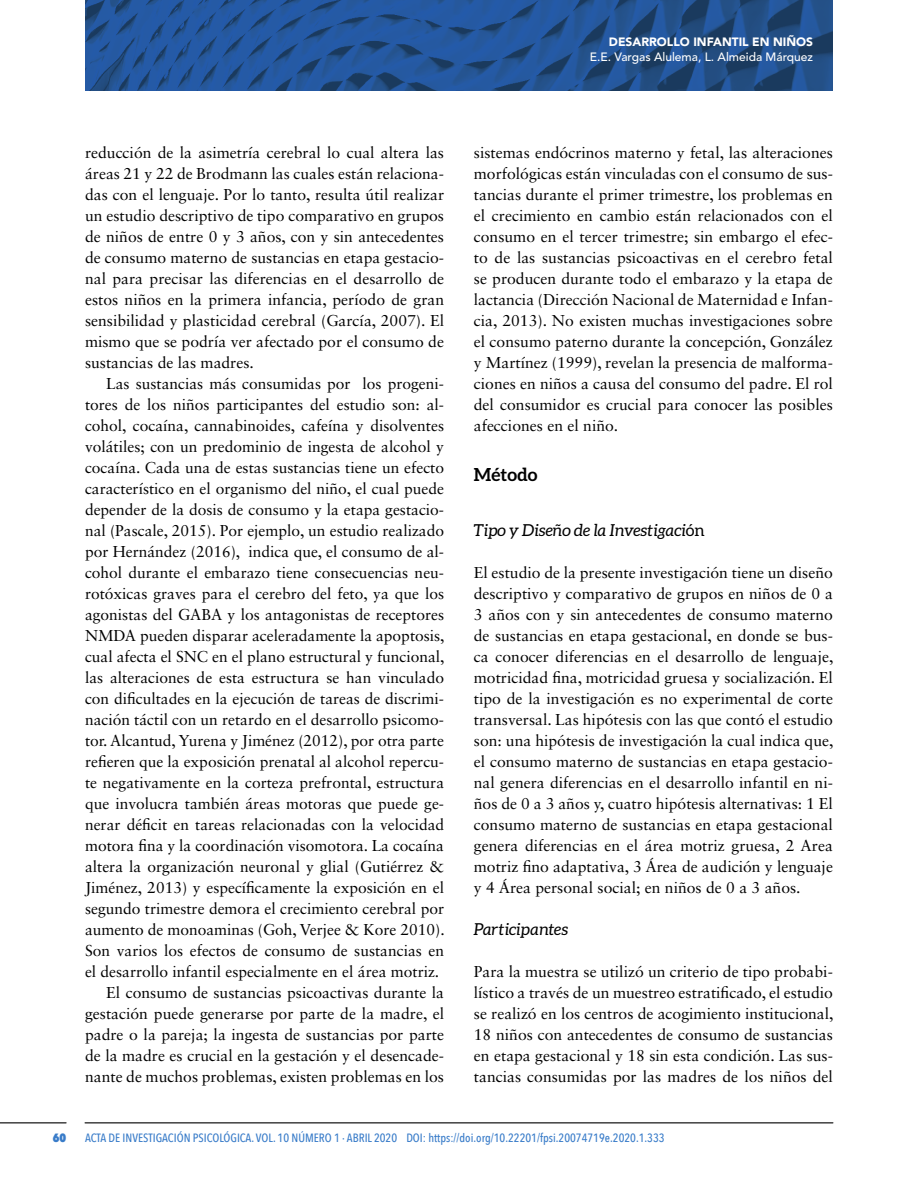
<style>
.page{position:relative;width:918px;height:1188px;background:#fff}
.page>*{position:absolute;margin:0;border:0;box-sizing:border-box;transform-origin:0 0}
.Subtitulos_1{font:700 18px "Aleo";color:#000}
.Subtitulos_2{font:italic 16.5px "Aleo";color:#000}
.Texto_articulo_sangr{font:15.75px/21px "Sabon LT Std";color:#000;text-align:justify}
.Texto_articulo_1{font:15.75px/21px "Sabon LT Std";color:#000;text-align:justify}
.t1{font:500 12px "Avenir Next Condensed";color:#397cc9}
.t2{font:500 12px "Avenir LT Std";color:#fff}
.t3{font:900 12px "Avenir LT Std";color:#fff}
.t4{font:800 12px "Avenir Next Condensed";color:#397cc9}
.s1{font-style:normal}
</style>
<div class="page">
<img style="left:85px;top:0;width:748px;height:91px">
<hr style="left:85px;top:1122px;width:748px;height:1px;background:#000">
<hr style="left:0;top:1122px;width:66px;height:1px;background:#000">
<p class="t3" style="left:609px;top:35px;width:206px">DESARROLLO INFANTIL EN NIÑOS</p>
<p class="t2" style="left:590px;top:50px;width:225px">E.E. Vargas Alulema, L. Almeida Márquez</p>
<p class="Texto_articulo_sangr" style="left:85px;top:142px;width:361px">reducción de la asimetría cerebral lo cual altera las áreas 21 y 22 de Brodmann las cuales están relaciona&shy;das con el lenguaje. Por lo tanto, resulta útil realizar un estudio descriptivo de tipo comparativo en grupos de niños de entre 0 y 3 años, con y sin antecedentes de consumo materno de sustancias en etapa gestacio&shy;nal para precisar las diferencias en el desarrollo de estos niños en la primera infancia, período de gran sensibilidad y plasticidad cerebral (García, 2007). El mismo que se podría ver afectado por el consumo de sustancias de las madres.</p>
<p class="Texto_articulo_sangr" style="left:85px;top:373px;width:361px;text-indent:21px">Las sustancias más consumidas por los progeni&shy;tores de los niños participantes del estudio son: al&shy;cohol, cocaína, cannabinoides, cafeína y disolventes volátiles; con un predominio de ingesta de alcohol y cocaína. Cada una de estas sustancias tiene un efecto característico en el organismo del niño, el cual puede depender de la dosis de consumo y la etapa gestacio&shy;nal (Pascale, 2015). Por ejemplo, un estudio realizado por Hernández (2016), indica que, el consumo de al&shy;cohol durante el embarazo tiene consecuencias neu&shy;rotóxicas graves para el cerebro del feto, ya que los agonistas del GABA y los antagonistas de receptores NMDA pueden disparar aceleradamente la apoptosis, cual afecta el SNC en el plano estructural y funcional, las alteraciones de esta estructura se han vinculado con dificultades en la ejecución de tareas de discrimi&shy;nación táctil con un retardo en el desarrollo psicomo&shy;tor. Alcantud, Yurena y Jiménez (2012), por otra parte refieren que la exposición prenatal al alcohol repercu&shy;te negativamente en la corteza prefrontal, estructura que involucra también áreas motoras que puede ge&shy;nerar déficit en tareas relacionadas con la velocidad motora fina y la coordinación visomotora. La cocaína altera la organización neuronal y glial (Gutiérrez &amp; Jiménez, 2013) y específicamente la exposición en el segundo trimestre demora el crecimiento cerebral por aumento de monoaminas (Goh, Verjee &amp; Kore 2010).<br>Son varios los efectos de consumo de sustancias en el desarrollo infantil especialmente en el área motriz.</p>
<p class="Texto_articulo_sangr" style="left:85px;top:982px;width:361px;text-indent:21px">El consumo de sustancias psicoactivas durante la gestación puede generarse por parte de la madre, el padre o la pareja; la ingesta de sustancias por parte de la madre es crucial en la gestación y el desencade&shy;nante de muchos problemas, existen problemas en los</p>
<p class="Texto_articulo_sangr" style="left:474px;top:142px;width:361px">sistemas endócrinos materno y fetal, las alteraciones morfológicas están vinculadas con el consumo de sus&shy;tancias durante el primer trimestre, los problemas en el crecimiento en cambio están relacionados con el consumo en el tercer trimestre; sin embargo el efec&shy;to de las sustancias psicoactivas en el cerebro fetal se producen durante todo el embarazo y la etapa de lactancia (Dirección Nacional de Maternidad e Infan&shy;cia, 2013). No existen muchas investigaciones sobre el consumo paterno durante la concepción, González y Martínez (1999), revelan la presencia de malforma&shy;ciones en niños a causa del consumo del padre. El rol del consumidor es crucial para conocer las posibles afecciones en el niño.</p>
<p class="Subtitulos_1" style="left:474px;top:465px;width:65px">Método</p>
<p class="Subtitulos_2" style="left:474px;top:521px;width:233px">Tipo y Diseño de la Investigaci<span class="s1">ón</span></p>
<p class="Texto_articulo_1" style="left:474px;top:562px;width:361px">El estudio de la presente investigación tiene un diseño descriptivo y comparativo de grupos en niños de 0 a 3 años con y sin antecedentes de consumo materno de sustancias en etapa gestacional, en donde se bus&shy;ca conocer diferencias en el desarrollo de lenguaje, motricidad fina, motricidad gruesa y socialización. El tipo de la investigación es no experimental de corte transversal. Las hipótesis con las que contó el estudio son: una hipótesis de investigación la cual indica que, el consumo materno de sustancias en etapa gestacio&shy;nal genera diferencias en el desarrollo infantil en ni&shy;ños de 0 a 3 años y, cuatro hipótesis alternativas: 1 El consumo materno de sustancias en etapa gestacional genera diferencias en el área motriz gruesa, 2 Area motriz fino adaptativa, 3 Área de audición y lenguaje y 4 Área personal social; en niños de 0 a 3 años.</p>
<p class="Subtitulos_2" style="left:474px;top:920px;width:96px">Participantes</p>
<p class="Texto_articulo_1" style="left:474px;top:961px;width:361px">Para la muestra se utilizó un criterio de tipo probabi&shy;lístico a través de un muestreo estratificado, el estudio se realizó en los centros de acogimiento institucional, 18 niños con antecedentes de consumo de sustancias en etapa gestacional y 18 sin esta condición. Las sus&shy;tancias consumidas por las madres de los niños del</p>
<p class="t4" style="left:53px;top:1130px;width:15px">60</p>
<p class="t1" style="left:85px;top:1130px;width:581px">ACTA DE INVESTIGACIÓN PSICOLÓGICA. VOL. 10 NÚMERO 1 · ABRIL 2020 DOI: https://doi.org/10.22201/fpsi.20074719e.2020.1.333</p>
</div>
